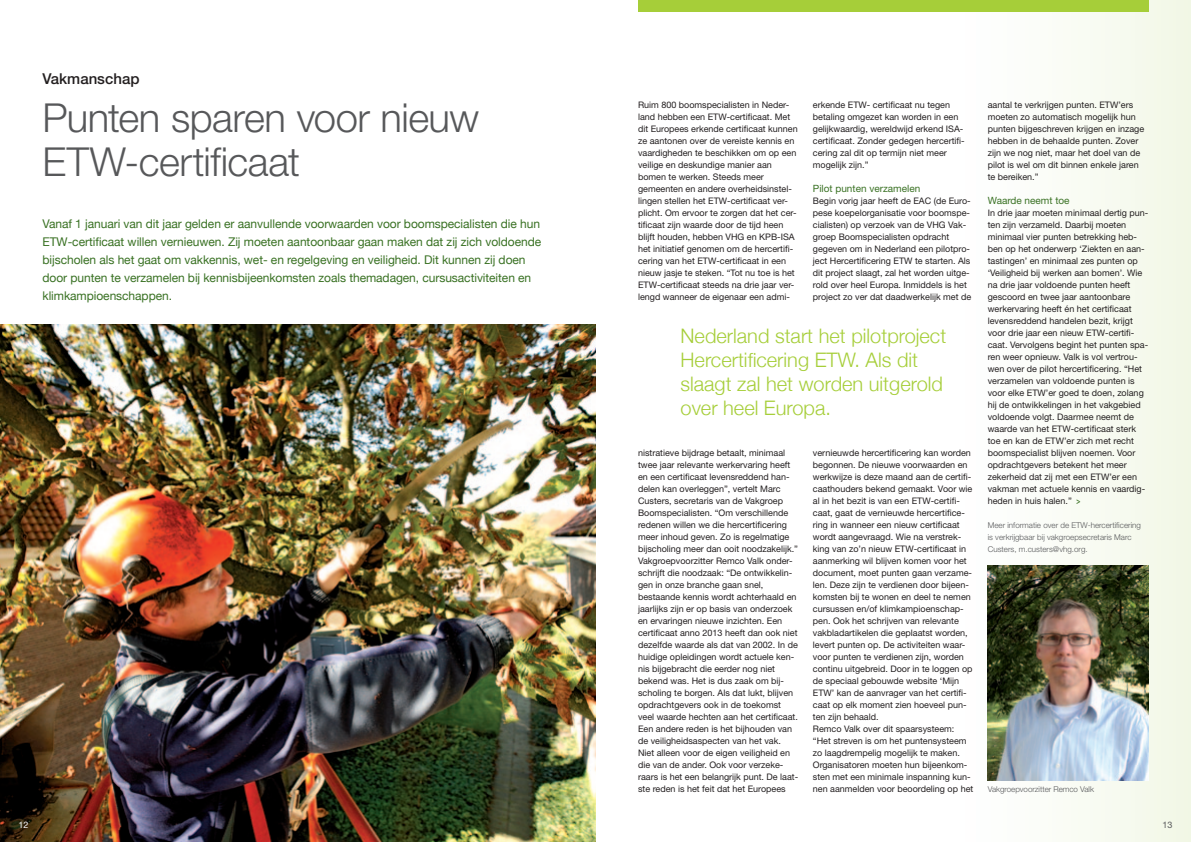
<style>
.page{position:relative;width:1191px;height:842px;background:#fff}
.page>*{position:absolute;margin:0;border:0;box-sizing:border-box;transform-origin:0 0}
.t1{font:300 40px/44px "Helvetica Neue LT Std";letter-spacing:-.015em;color:#57585a}
.t2{font:300 20px/24px "Helvetica Neue";color:#a6ce39}
.t3{font:500 15px "Helvetica Neue LT Std";color:#231f20}
.t4{font:12px/18px "Helvetica Neue";letter-spacing:-.005em;color:#397123}
.t5{font:10px "Helvetica Neue LT Std";color:#397123}
.t6{font:9px/12px "Helvetica Neue LT Std";color:#231f20}
.t7{font:9px "Helvetica Neue LT Std";color:#fff}
.t8{font:9px "Helvetica Neue LT Std";color:#57585a}
.t9{font:300 8px/12px "Helvetica Neue LT Std";color:#57585a}
.s1{font-family:"Adobe Garamond Pro";font-weight:700;font-size:11px;color:#397123}
</style>
<div class="page">
<div style="left:911px;top:0;width:280px;height:842px;background:linear-gradient(to right,#fff,#f3f8e8)"></div>
<div style="left:638px;top:0;width:510px;height:12px;background:#a6ce39"></div>
<img style="left:0;top:324px;width:595px;height:518px">
<img style="left:987px;top:565px;width:161px;height:215px">
<h3 class="t3" style="left:43px;top:70px;width:98px">Vakmanschap</h3>
<h1 class="t1" style="left:43px;top:95px;width:438px">Punten sparen voor nieuw<br>ETW-certificaat</h1>
<p class="t4" style="left:43px;top:215px;width:500px">Vanaf 1 januari van dit jaar gelden er aanvullende voorwaarden voor boomspecialisten die hun ETW-certificaat willen vernieuwen. Zij moeten aantoonbaar gaan maken dat zij zich voldoende bijscholen als het gaat om vakkennis, wet- en regelgeving en veiligheid. Dit kunnen zij doen door punten te verzamelen bij kennisbijeenkomsten zoals themadagen, cursusactiviteiten en klimkampioenschappen.</p>
<p class="t6" style="left:638px;top:99px;width:161px">Ruim 800 boomspecialisten in Neder&shy;land hebben een ETW-certificaat. Met dit Europees erkende certificaat kunnen ze aantonen over de vereiste kennis en vaardigheden te beschikken om op een veilige en deskundige manier aan bomen te werken. Steeds meer gemeenten en andere overheidsinstel&shy;lingen stellen het ETW-certificaat ver&shy;plicht. Om ervoor te zorgen dat het cer&shy;tificaat zijn waarde door de tijd heen blijft houden, hebben VHG en KPB-ISA het initiatief genomen om de hercertifi&shy;cering van het ETW-certificaat in een nieuw jasje te steken. “Tot nu toe is het ETW-certificaat steeds na drie jaar ver&shy;lengd wanneer de eigenaar een admi-</p>
<p class="t6" style="left:813px;top:99px;width:153px">erkende ETW- certificaat nu tegen betaling omgezet kan worden in een gelijkwaardig, wereldwijd erkend ISA&shy;certificaat. Zonder gedegen hercertifi&shy;cering zal dit op termijn niet meer mogelijk zijn.”</p>
<p class="t5" style="left:813px;top:182px;width:109px">Pilot punten verzamelen</p>
<p class="t6" style="left:813px;top:195px;width:160px">Begin vorig jaar heeft de EAC (de Euro&shy;pese koepelorganisatie voor boomspe&shy;cialisten) op verzoek van de VHG Vak&shy;groep Boomspecialisten opdracht gegeven om in Nederland een pilotpro&shy;ject Hercertificering ETW te starten. Als dit project slaagt, zal het worden uitge&shy;rold over heel Europa. Inmiddels is het project zo ver dat daadwerkelijk met de</p>
<h2 class="t2" style="left:680px;top:324px;width:267px">Nederland start het pilotproject<br>Hercertificering ETW. Als dit slaagt zal het worden uitgerold over heel Europa.</h2>
<p class="t6" style="left:638px;top:447px;width:162px">nistratieve bijdrage betaalt, minimaal twee jaar relevante werkervaring heeft en een certificaat levensreddend han&shy;delen kan overleggen”, vertelt Marc Custers, secretaris van de Vakgroep Boomspecialisten. “Om verschillende redenen willen we die hercertificering meer inhoud geven. Zo is regelmatige bijscholing meer dan ooit noodzakelijk.” Vakgroepvoorzitter Remco Valk onder&shy;schrijft die noodzaak: “De ontwikkelin&shy;gen in onze branche gaan snel, bestaande kennis wordt achterhaald en jaarlijks zijn er op basis van onderzoek en ervaringen nieuwe inzichten. Een certificaat anno 2013 heeft dan ook niet dezelfde waarde als dat van 2002. In de huidige opleidingen wordt actuele ken&shy;nis bijgebracht die eerder nog niet bekend was. Het is dus zaak om bij&shy;scholing te borgen. Als dat lukt, blijven opdrachtgevers ook in de toekomst veel waarde hechten aan het certificaat.<br>Een andere reden is het bijhouden van de veiligheidsaspecten van het vak.<br>Niet alleen voor de eigen veiligheid en die van de ander. Ook voor verzeke&shy;raars is het een belangrijk punt. De laat&shy;ste reden is het feit dat het Europees</p>
<p class="t6" style="left:813px;top:447px;width:162px">vernieuwde hercertificering kan worden begonnen. De nieuwe voorwaarden en werkwijze is deze maand aan de certifi&shy;caathouders bekend gemaakt. Voor wie al in het bezit is van een ETW-certifi&shy;caat, gaat de vernieuwde hercertifice&shy;ring in wanneer een nieuw certificaat wordt aangevraagd. Wie na verstrek&shy;king van zo’n nieuw ETW-certificaat in aanmerking wil blijven komen voor het document, moet punten gaan verzame&shy;len. Deze zijn te verdienen door bijeen&shy;komsten bij te wonen en deel te nemen cursussen en/of klimkampioenschap&shy;pen. Ook het schrijven van relevante vakbladartikelen die geplaatst worden, levert punten op. De activiteiten waar&shy;voor punten te verdienen zijn, worden continu uitgebreid. Door in te loggen op de speciaal gebouwde website ‘Mijn ETW’ kan de aanvrager van het certifi&shy;caat op elk moment zien hoeveel pun&shy;ten zijn behaald.<br>Remco Valk over dit spaarsysteem: “Het streven is om het puntensysteem zo laagdrempelig mogelijk te maken.<br>Organisatoren moeten hun bijeenkom&shy;sten met een minimale inspanning kun&shy;nen aanmelden voor beoordeling op het</p>
<p class="t6" style="left:987px;top:99px;width:158px">aantal te verkrijgen punten. ETW’ers moeten zo automatisch mogelijk hun punten bijgeschreven krijgen en inzage hebben in de behaalde punten. Zover zijn we nog niet, maar het doel van de pilot is wel om dit binnen enkele jaren te bereiken.”</p>
<p class="t5" style="left:987px;top:194px;width:83px">Waarde neemt toe</p>
<p class="t6" style="left:987px;top:207px;width:162px">In drie jaar moeten minimaal dertig pun&shy;ten zijn verzameld. Daarbij moeten minimaal vier punten betrekking heb&shy;ben op het onderwerp ‘Ziekten en aan&shy;tastingen’ en minimaal zes punten op ‘Veiligheid bij werken aan bomen’. Wie na drie jaar voldoende punten heeft gescoord en twee jaar aantoonbare werkervaring heeft én het certificaat levensreddend handelen bezit, krijgt voor drie jaar een nieuw ETW-certifi&shy;caat. Vervolgens begint het punten spa&shy;ren weer opnieuw. Valk is vol vertrou&shy;wen over de pilot hercertificering. “Het verzamelen van voldoende punten is voor elke ETW’er goed te doen, zolang hij de ontwikkelingen in het vakgebied voldoende volgt. Daarmee neemt de waarde van het ETW-certificaat sterk toe en kan de ETW’er zich met recht boomspecialist blijven noemen. Voor opdrachtgevers betekent het meer zekerheid dat zij met een ETW’er een vakman met actuele kennis en vaardig&shy;heden in huis halen.” <span class="s1">&gt;</span></p>
<p class="t9" style="left:987px;top:519px;width:155px">Meer informatie over de ETW-hercertificering is verkrijgbaar bij vakgroepsecretaris Marc<br>Custers, m.custers@vhg.org.</p>
<p class="t9" style="left:987px;top:783px;width:108px">Vakgroepvoorzitter Remco Valk</p>
<p class="t7" style="left:19px;top:819px;width:11px">12</p>
<p class="t8" style="left:1162px;top:819px;width:11px">13</p>
</div>
